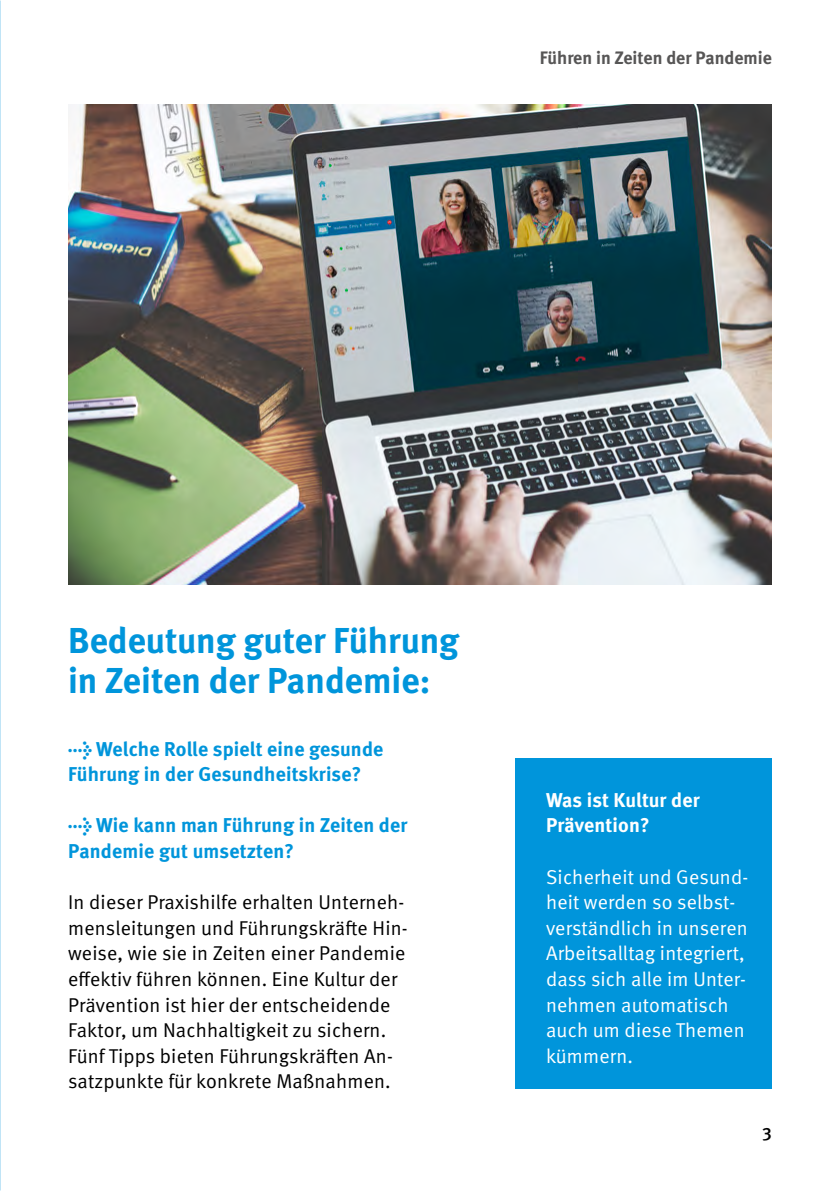
<style>
.page{position:relative;width:840px;height:1191px;background:#fff}
.page>*{position:absolute;margin:0;border:0;box-sizing:border-box;transform-origin:0 0}
.t1{font:700 36px/40px "DGUV Meta";color:#0095db}
.t2{font:20px/25.6px "DGUV Meta";letter-spacing:.01em;color:#000}
.t3{font:20px/25.6px "DGUV Meta";letter-spacing:.01em;color:#fff}
.t4{font:700 20px/25.6px "DGUV Meta";letter-spacing:.01em;color:#0095db}
.t5{font:700 20px/25.6px "DGUV Meta";letter-spacing:.005em;color:#fff}
.t6{font:700 18px "DGUV Meta";color:#575656}
.t7{font:500 18px "DGUV Meta";color:#000}
</style>
<div class="page">
<div style="left:515px;top:757px;width:256px;height:331px;background:#0095db"></div>
<img style="left:68px;top:105px;width:703px;height:479px">
<p class="t6" style="left:539px;top:47px;width:233px">Führen in Zeiten der Pandemie</p>
<h1 class="t1" style="left:68px;top:621px;width:392px">Bedeutung guter Führung in Zeiten der Pandemie:</h1>
<p class="t4" style="left:68px;top:736px;width:316px">→ Welche Rolle spielt eine gesunde<br>Führung in der Gesundheitskrise?</p>
<p class="t4" style="left:68px;top:813px;width:340px">→ Wie kann man Führung in Zeiten der<br>Pandemie gut umsetzten?</p>
<p class="t2" style="left:68px;top:890px;width:341px">In dieser Praxishilfe erhalten Unterneh&shy;mensleitungen und Führungskräfte Hin&shy;weise, wie sie in Zeiten einer Pandemie effektiv führen können. Eine Kultur der Prävention ist hier der entscheidende Faktor, um Nachhaltigkeit zu sichern.<br>Fünf Tipps bieten Führungskräften An&shy;satzpunkte für konkrete Maßnahmen.</p>
<p class="t5" style="left:545px;top:787px;width:155px">Was ist Kultur der<br>Prävention?</p>
<p class="t3" style="left:545px;top:864px;width:204px">Sicherheit und Gesund&shy;heit werden so selbst&shy;verständlich in unseren<br>Arbeitsalltag integriert, dass sich alle im Unter&shy;nehmen automatisch auch um diese Themen kümmern.</p>
<p class="t7" style="left:761px;top:1123px;width:11px">3</p>
</div>
